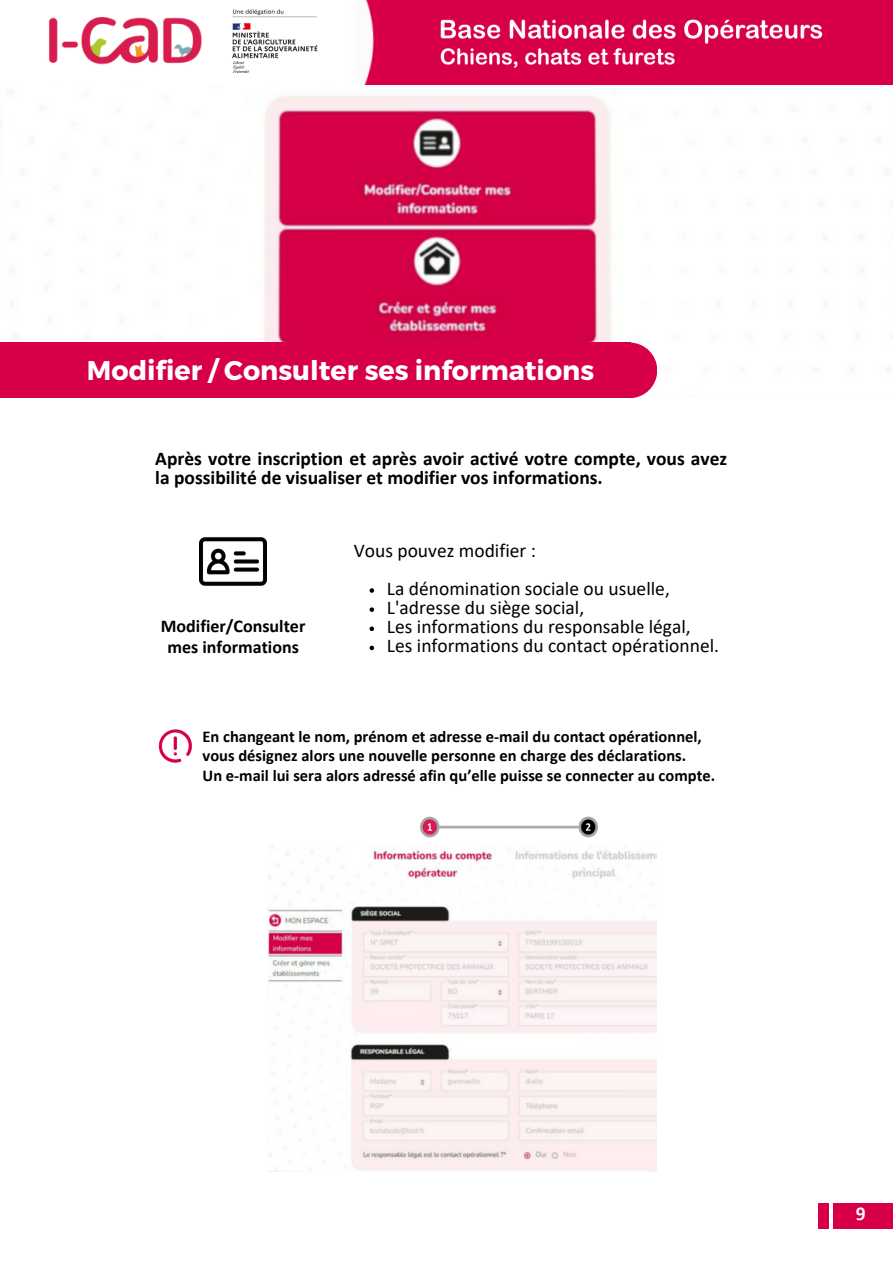
<style>
.page{position:relative;width:893px;height:1264px;background:#fff}
.page>*{position:absolute;margin:0;border:0;box-sizing:border-box;transform-origin:0 0}
.t1{font:700 27px "Montserrat";color:#fff}
.t2{font:19.5px "Calibri";color:#000}
.t3{font:700 19.5px/19.2px "Calibri";color:#000}
.t4{font:700 19.5px "Calibri";color:#fff}
.t5{font:700 18px "Calibri";color:#000}
.t6{font:700 16.5px/19.2px "Calibri";color:#000}
</style>
<div class="page">
<img style="left:0;top:95px;width:862px;height:303px">
<div style="left:314px;top:0;width:578px;height:84px;background:#d70048"></div>
<div style="left:0;top:0;width:356px;height:84px;background:#fff"></div>
<img style="left:232px;top:9px;width:86px;height:64px">
<img style="left:49px;top:18px;width:153px;height:47px">
<img style="left:356px;top:0;width:18px;height:84px">
<img style="left:437px;top:19px;width:387px;height:66px">
<div style="left:601px;top:342px;width:56px;height:56px;background:#d70048;border-radius:50%"></div>
<div style="left:0;top:342px;width:631px;height:56px;background:#d70048"></div>
<img style="left:199px;top:537px;width:68px;height:49px">
<svg style="left:369px;top:588px;width:5px;height:4px"></svg>
<svg style="left:369px;top:607px;width:5px;height:5px"></svg>
<svg style="left:369px;top:626px;width:5px;height:5px"></svg>
<svg style="left:369px;top:645px;width:5px;height:5px"></svg>
<div style="left:832px;top:1203px;width:60px;height:25px;background:#d70048"></div>
<div style="left:818px;top:1203px;width:10px;height:25px;background:#d70048"></div>
<img style="left:267px;top:845px;width:389px;height:326px">
<img style="left:420px;top:816px;width:177px;height:22px">
<img style="left:158px;top:729px;width:34px;height:34px">
<p class="t1" style="left:87px;top:352px;width:509px">Modifier / Consulter ses informations</p>
<p class="t3" style="left:155px;top:450px;width:573px">Après votre inscription et après avoir activé votre compte, vous avez la possibilité de visualiser et modifier vos informations.</p>
<p class="t5" style="left:161px;top:618px;width:146px">Modifier/Consulter</p>
<p class="t5" style="left:167px;top:639px;width:133px">mes informations</p>
<p class="t2" style="left:354px;top:542px;width:184px">Vous pouvez modifier :</p>
<p class="t2" style="left:387px;top:580px;width:284px">La dénomination sociale ou usuelle,</p>
<p class="t2" style="left:387px;top:599px;width:199px">L'adresse du siège social,</p>
<p class="t2" style="left:387px;top:618px;width:305px">Les informations du responsable légal,</p>
<p class="t2" style="left:387px;top:637px;width:334px">Les informations du contact opérationnel.</p>
<p class="t6" style="left:202px;top:728px;width:500px">En changeant le nom, prénom et adresse e-mail du contact opérationnel, vous désignez alors une nouvelle personne en charge des déclarations.</p>
<p class="t6" style="left:202px;top:766px;width:514px">Un e-mail lui sera alors adressé afin qu’elle puisse se connecter au compte.</p>
<p class="t4" style="left:855px;top:1205px;width:11px">9</p>
</div>
